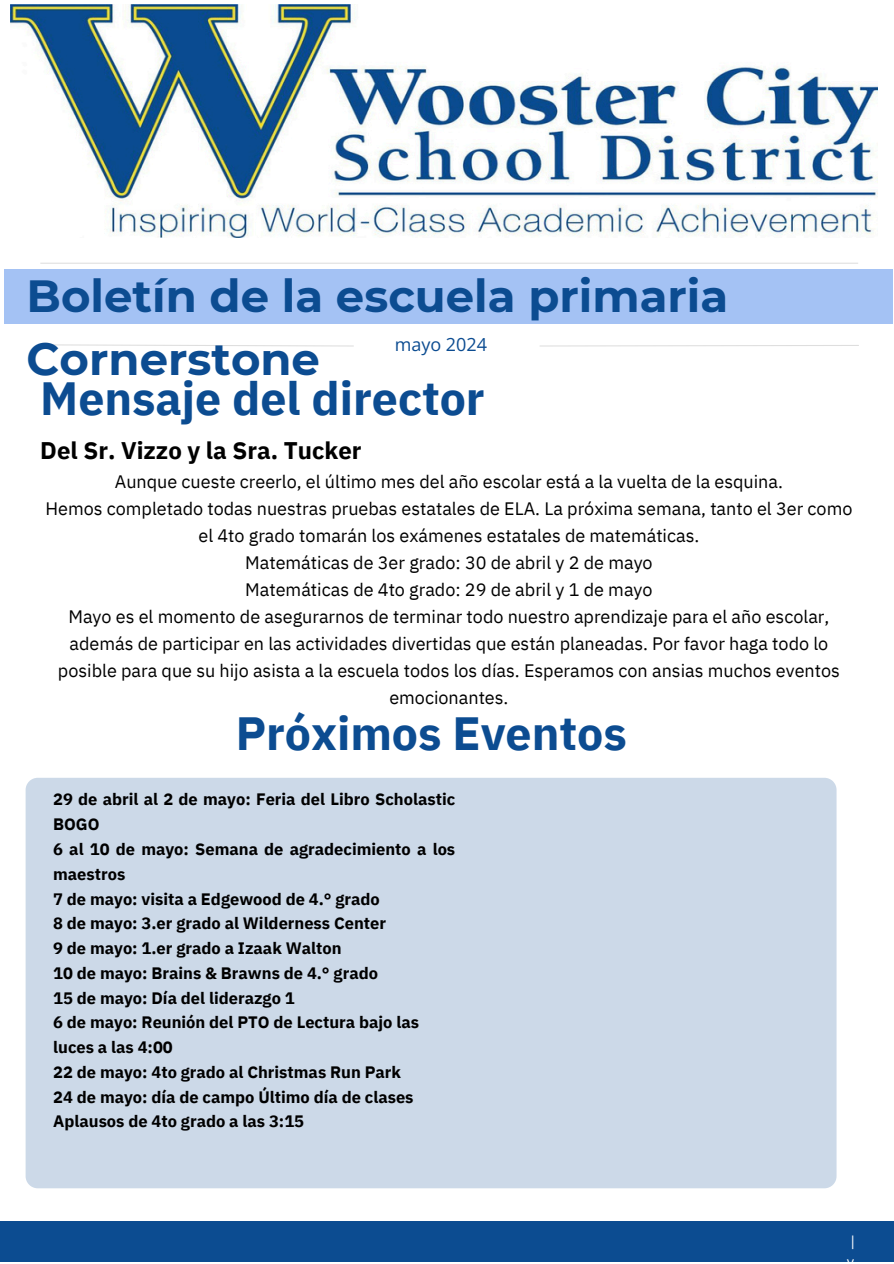
<style>
.page{position:relative;width:894px;height:1264px;background:#fff}
.page>*{position:absolute;margin:0;border:0;box-sizing:border-box;transform-origin:0 0}
.t1{font:700 46.5px "IBM Plex Sans";color:#0c4c91}
.t2{font:700 45px/63px "Montserrat";color:#0c4c91}
.t3{font:700 24px "IBM Plex Sans";color:#000}
.t4{font:18px/27px "IBM Plex Sans";color:#000;text-align:center}
.t5{font:18px "Open Sans";color:#0c4c91}
.t6{font:700 16.5px/24.8px "IBM Plex Sans";color:#000}
.t7{font:15px "IBM Plex Sans";color:#fff}
</style>
<div class="page">
<div style="left:26px;top:777px;width:810px;height:411px;background:#ccd9e8"></div>
<hr style="left:40px;top:263px;width:817px;height:1px;background:#000">
<div style="left:4px;top:269px;width:889px;height:54px;background:#a4c2f4"></div>
<svg style="left:40px;top:344px;width:314px;height:3px"></svg>
<svg style="left:540px;top:345px;width:319px;height:2px"></svg>
<div style="left:0;top:1220px;width:893px;height:43px;background:#0c4c91"></div>
<img style="left:10px;top:4px;width:867px;height:233px">
<p class="t2" style="left:27px;top:264px;width:703px">Boletín de la escuela primaria<br>Cornerstone</p>
<p class="t5" style="left:395px;top:332px;width:94px">mayo 2024</p>
<p class="t1" style="left:40px;top:367px;width:446px">Mensaje del director</p>
<p class="t3" style="left:40px;top:434px;width:322px">Del Sr. Vizzo y la Sra. Tucker</p>
<h1 class="t4" style="left:45px;top:467px;width:808px">Aunque cueste creerlo, el último mes del año escolar está a la vuelta de la esquina.<br>Hemos completado todas nuestras pruebas estatales de ELA. La próxima semana, tanto el 3er como el 4to grado tomarán los exámenes estatales de matemáticas.<br>Matemáticas de 3er grado: 30 de abril y 2 de mayo<br>Matemáticas de 4to grado: 29 de abril y 1 de mayo<br>Mayo es el momento de asegurarnos de terminar todo nuestro aprendizaje para el año escolar, además de participar en las actividades divertidas que están planeadas. Por favor haga todo lo posible para que su hijo asista a la escuela todos los días. Esperamos con ansias muchos eventos emocionantes.</h1>
<p class="t1" style="left:235px;top:702px;width:392px">Próximos Eventos</p>
<h2 class="t6" style="left:53px;top:786px;width:403px">29 de abril al 2 de mayo: Feria del Libro Scholastic BOGO<br>6 al 10 de mayo: Semana de agradecimiento a los maestros<br>7 de mayo: visita a Edgewood de 4.° grado<br>8 de mayo: 3.er grado al Wilderness Center<br>9 de mayo: 1.er grado a Izaak Walton<br>10 de mayo: Brains &amp; Brawns de 4.° grado<br>15 de mayo: Día del liderazgo 1<br>6 de mayo: Reunión del PTO de Lectura bajo las luces a las 4:00<br>22 de mayo: 4to grado al Christmas Run Park<br>24 de mayo: día de campo Último día de clases Aplausos de 4to grado a las 3:15</h2>
<p class="t7" style="left:850px;top:1231px;width:6px">|</p>
</div>
